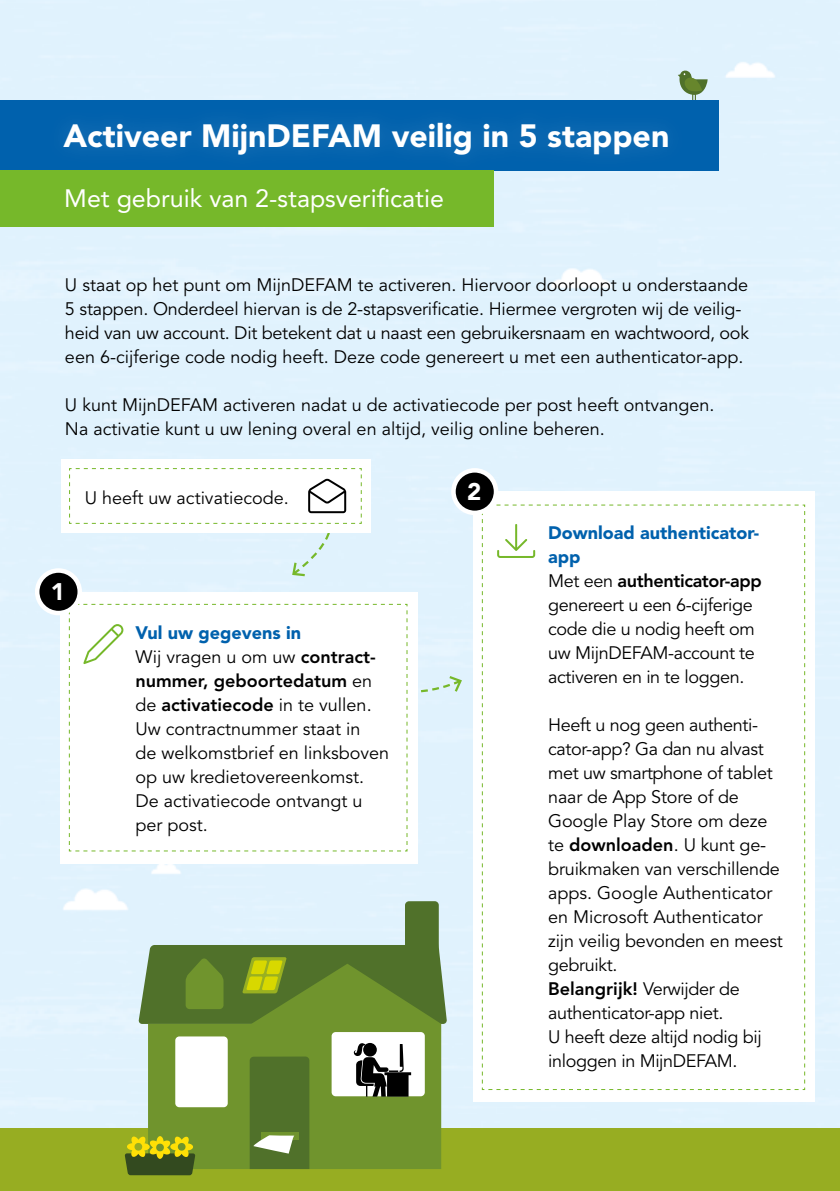
<style>
.page{position:relative;width:840px;height:1191px;background:#fff}
.page>*{position:absolute;margin:0;border:0;box-sizing:border-box;transform-origin:0 0}
.t1{font:900 32px "Avenir LT Std";color:#fff}
.t2{font:25px "Avenir LT Std";color:#fff}
.t3{font:900 24px "Avenir";color:#fff}
.t4{font:18px/24px "Avenir LT Std";color:#000}
.t5{font:18px/24px "Avenir LT Std";letter-spacing:-.02em;color:#000}
.s1{font-weight:900;color:#0061ad}
.s2{font-weight:800}
</style>
<div class="page">
<div style="left:0;top:0;width:839px;height:1128px;background:#e0f2fd"></div>
<div style="left:0;top:1128px;width:839px;height:63px;background:#97ad22"></div>
<div style="left:148px;top:1024px;width:293px;height:145px;background:#70942d"></div>
<div style="left:175px;top:1036px;width:52px;height:71px;background:#fff;border-radius:4px"></div>
<div style="left:331px;top:1032px;width:93px;height:64px;background:#fff;border-radius:4px"></div>
<svg style="left:138px;top:901px;width:308px;height:123px;background:#8aa671"></svg>
<svg style="left:125px;top:1136px;width:70px;height:39px;background:#7c861a"></svg>
<svg style="left:249px;top:1056px;width:60px;height:113px;background:#5d7c39"></svg>
<svg style="left:353px;top:1043px;width:58px;height:53px"></svg>
<svg style="left:677px;top:71px;width:30px;height:29px"></svg>
<div style="left:0;top:100px;width:718px;height:70px;background:#0061ad"></div>
<div style="left:44px;top:103px;width:643px;height:72px;background:#0463ae"></div>
<div style="left:0;top:170px;width:493px;height:57px;background:#76b82a"></div>
<div style="left:60px;top:592px;width:357px;height:271px;background:#fff"></div>
<div style="left:37px;top:570px;width:43px;height:43px;background:#000;border-radius:50%"></div>
<div style="left:35px;top:568px;width:47px;height:47px;border:4px solid #fff;border-radius:50%"></div>
<svg style="left:69px;top:604px;width:394px;height:247px"></svg>
<svg style="left:290px;top:532px;width:41px;height:45px;background:#d9eeee"></svg>
<div style="left:61px;top:459px;width:309px;height:73px;background:#fff"></div>
<div style="left:473px;top:491px;width:341px;height:611px;background:#fff"></div>
<svg style="left:481px;top:504px;width:323px;height:586px"></svg>
<div style="left:453px;top:470px;width:42px;height:43px;background:#000;border-radius:50%"></div>
<div style="left:451px;top:468px;width:47px;height:47px;border:4px solid #fff;border-radius:50%"></div>
<svg style="left:69px;top:468px;width:293px;height:56px"></svg>
<h1 class="t1" style="left:63px;top:116px;width:607px">Activeer MijnDEFAM veilig in 5 stappen</h1>
<h2 class="t2" style="left:64px;top:183px;width:381px">Met gebruik van 2-stapsverificatie</h2>
<p class="t4" style="left:65px;top:273px;width:685px">U staat op het punt om MijnDEFAM te activeren. Hiervoor doorloopt u onderstaande 5 stappen. Onderdeel hiervan is de 2-stapsverificatie. Hiermee vergroten wij de veilig&shy;heid van uw account. Dit betekent dat u naast een gebruikersnaam en wachtwoord, ook een 6-cijferige code nodig heeft. Deze code genereert u met een authenticator-app.</p>
<p class="t4" style="left:65px;top:393px;width:650px">U kunt MijnDEFAM activeren nadat u de activatiecode per post heeft ontvangen.<br>Na activatie kunt u uw lening overal en altijd, veilig online beheren.</p>
<p class="t4" style="left:85px;top:486px;width:205px">U heeft uw activatiecode.</p>
<h3 class="t3" style="left:51px;top:571px;width:16px">1</h3>
<p class="t4" style="left:135px;top:622px;width:255px"><span class="s1">Vul uw gegevens in<br></span>Wij vragen u om uw <span class="s2">contract&shy;nummer, geboortedatum</span> en de <span class="s2">activatiecode</span> in te vullen.<br>Uw contractnummer staat in<br>de welkomstbrief en linksboven op uw kredietovereenkomst.<br>De activatiecode ontvangt u per post.</p>
<h3 class="t3" style="left:467px;top:471px;width:16px">2</h3>
<p class="t5" style="left:548px;top:521px;width:215px"><span class="s1">Download authenticator&shy;app<br></span>Met een <span class="s2">authenticator-app </span>genereert u een 6-cijferige code die u nodig heeft om uw MijnDEFAM-account te activeren en in te loggen.</p>
<p class="t4" style="left:548px;top:713px;width:236px">Heeft u nog geen authenti&shy;cator-app? Ga dan nu alvast met uw smartphone of tablet naar de App Store of de<br>Google Play Store om deze te <span class="s2">downloaden</span>. U kunt ge&shy;bruikmaken van verschillende apps. Google Authenticator en Microsoft Authenticator zijn veilig bevonden en meest gebruikt.<br><span class="s2">Belangrijk!</span> Verwijder de authenticator-app niet.<br>U heeft deze altijd nodig bij inloggen in MijnDEFAM.</p>
</div>
